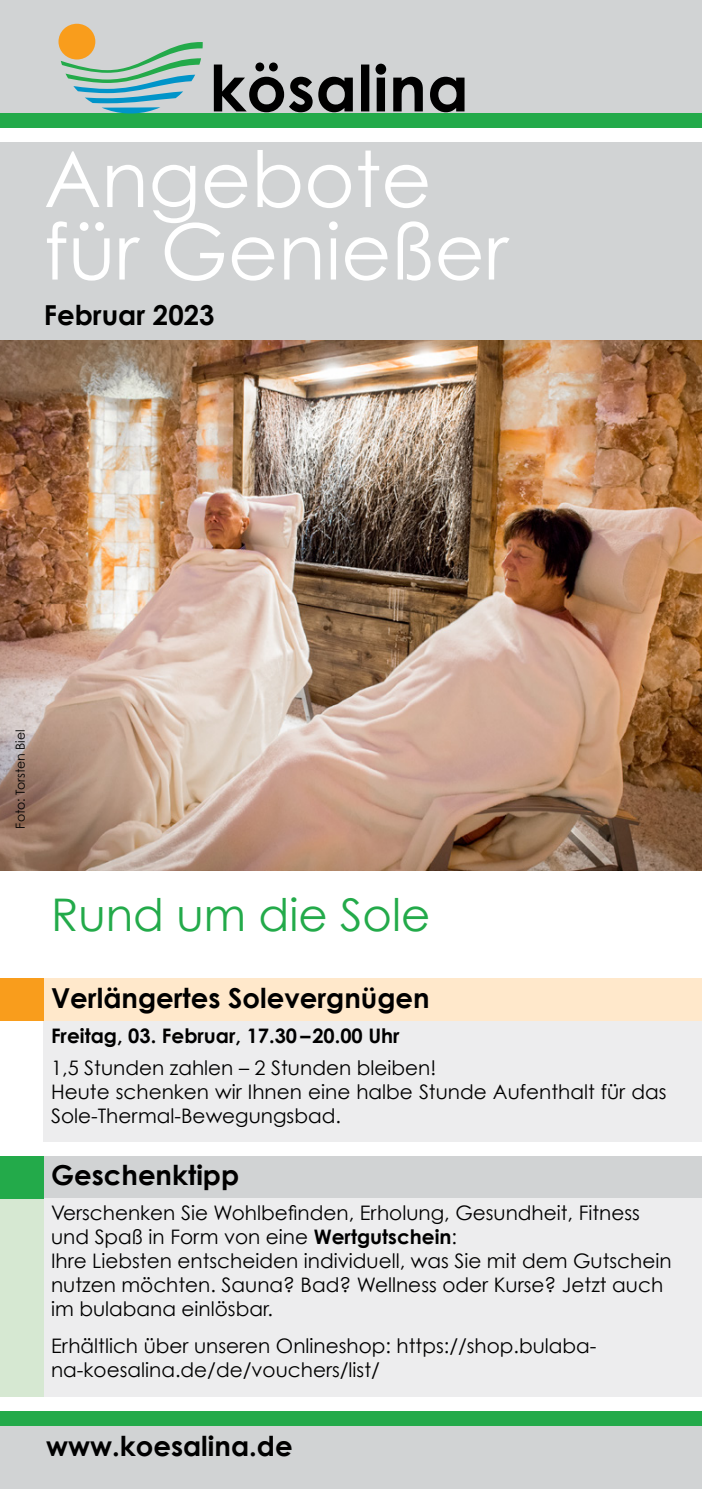
<style>
.page{position:relative;width:702px;height:1489px;background:#fff}
.page>*{position:absolute;margin:0;border:0;box-sizing:border-box;transform-origin:0 0}
.t1{font:77.5px/72.5px "Century Gothic";color:#fff}
.t2{font:45px "Century Gothic";color:#23aa4a}
.t3{font:700 27.5px "Century Gothic";color:#000}
.t4{font:20px/24px "Century Gothic";color:#000}
.t5{font:700 20px "Century Gothic";color:#000}
.t6{font:12.5px "Century Gothic";color:#000}
.s1{font-weight:700}
</style>
<div class="page">
<div style="left:0;top:142px;width:702px;height:198px;background:#d1d3d4"></div>
<div style="left:0;top:0;width:702px;height:113px;background:#d1d3d4"></div>
<div style="left:0;top:113px;width:702px;height:15px;background:#23aa4a"></div>
<img style="left:0;top:340px;width:702px;height:530px">
<svg style="left:61px;top:42px;width:142px;height:71px"></svg>
<div style="left:58px;top:24px;width:37px;height:35px;background:#f99d1c;border-radius:50%"></div>
<svg style="left:214px;top:62px;width:250px;height:50px"></svg>
<div style="left:0;top:1410px;width:702px;height:78px;background:#d1d3d4"></div>
<div style="left:0;top:1410px;width:702px;height:14px;background:#23aa4a"></div>
<div style="left:44px;top:978px;width:658px;height:42px;background:#ffe8cb"></div>
<div style="left:44px;top:1020px;width:658px;height:121px;background:#ededee"></div>
<div style="left:0;top:978px;width:44px;height:42px;background:#f99d1c"></div>
<div style="left:44px;top:1155px;width:658px;height:43px;background:#d1d3d4"></div>
<div style="left:44px;top:1198px;width:658px;height:198px;background:#ededee"></div>
<div style="left:0;top:1155px;width:44px;height:43px;background:#23aa4a"></div>
<div style="left:0;top:1198px;width:44px;height:198px;background:#d6e8d2"></div>
<h1 class="t1" style="left:44px;top:142px;width:465px">Angebote für Genießer</h1>
<h3 class="t3" style="left:44px;top:297px;width:172px">Februar 2023</h3>
<p class="t6" style="left:13px;top:828px;width:100px;rotate:-90deg">Foto: Torsten Biel</p>
<h2 class="t2" style="left:51px;top:887px;width:381px">Rund um die Sole</h2>
<h3 class="t3" style="left:51px;top:980px;width:380px">Verlängertes Solevergnügen</h3>
<p class="t5" style="left:51px;top:1023px;width:350px">Freitag, 03. Februar, 17.30 –20.00 Uhr</p>
<p class="t4" style="left:51px;top:1055px;width:617px">1,5 Stunden zahlen – 2 Stunden bleiben!<br>Heute schenken wir Ihnen eine halbe Stunde Aufenthalt für das<br>Sole-Thermal-Bewegungsbad.</p>
<h3 class="t3" style="left:51px;top:1157px;width:190px">Geschenktipp</h3>
<p class="t4" style="left:51px;top:1200px;width:622px">Verschenken Sie Wohlbefinden, Erholung, Gesundheit, Fitness und Spaß in Form von eine <span class="s1">Wertgutschein</span>:<br>Ihre Liebsten entscheiden individuell, was Sie mit dem Gutschein nutzen möchten. Sauna? Bad? Wellness oder Kurse? Jetzt auch im bulabana einlösbar.</p>
<p class="t4" style="left:51px;top:1333px;width:547px">Erhältlich über unseren Onlineshop: https://shop.bulaba&shy;na-koesalina.de/de/vouchers/list/</p>
<h3 class="t3" style="left:46px;top:1428px;width:248px">www.koesalina.de</h3>
</div>
